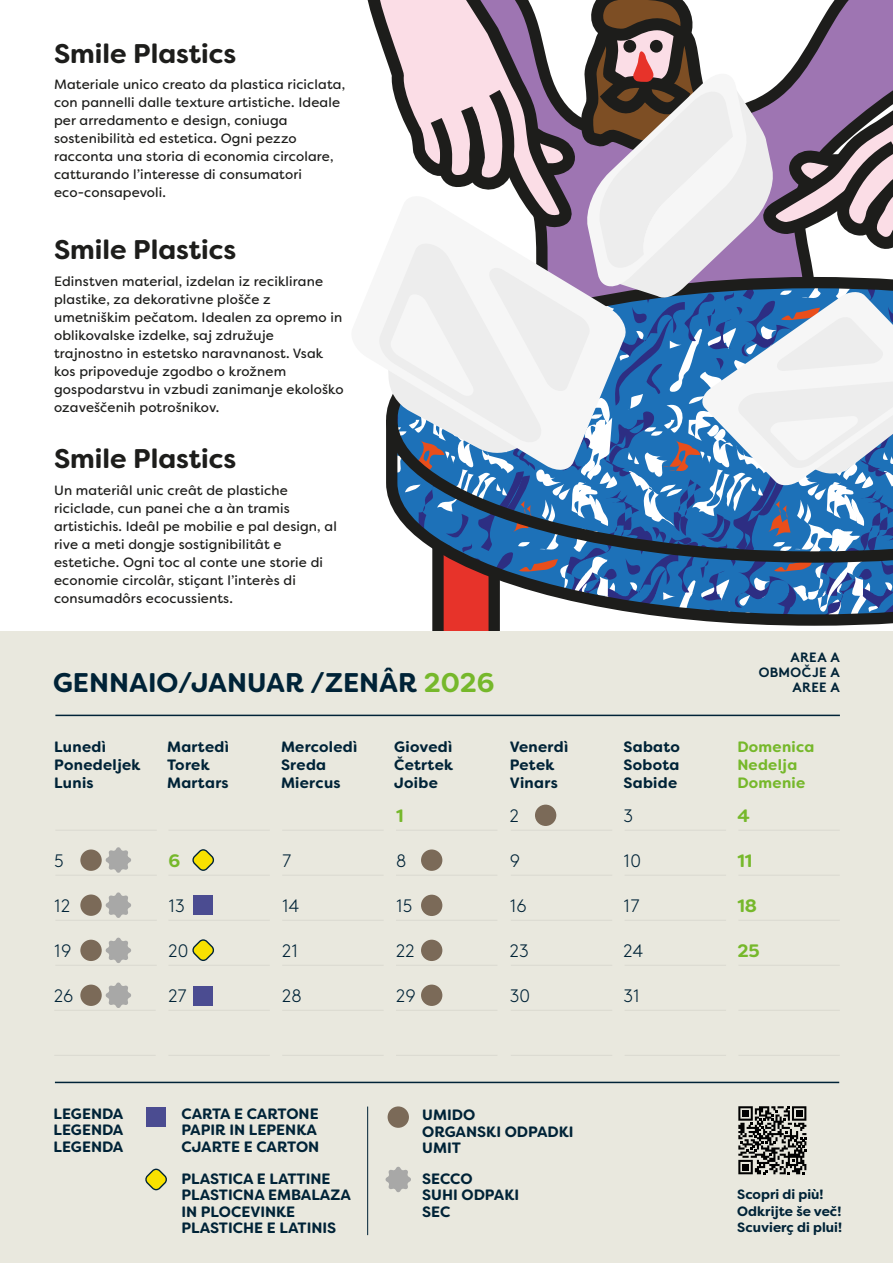
<style>
.page{position:relative;width:893px;height:1263px;background:#fff}
.page>*{position:absolute;margin:0;border:0;box-sizing:border-box;transform-origin:0 0}
.t1{font:700 27px "Filson Soft";color:#1d1d1b}
.t2{font:700 27px "Filson Soft";color:#002337}
.t3{font:300 18px "Brown";color:#002337}
.t4{font:700 18px "Filson Soft";color:#76b82b}
.t5{font:700 15px/16.5px "Filson Soft";color:#002337}
.t6{font:700 15px/18px "Filson Soft";letter-spacing:.02em;color:#002337}
.t7{font:700 15px/18px "Filson Soft";letter-spacing:.02em;color:#76b82b}
.t8{font:13.5px/18px "Filson Soft";letter-spacing:.01em;color:#1d1d1b}
.t9{font:700 13.5px/16.5px "Filson Soft";color:#002337}
.t10{font:700 13.5px/15px "Brown";letter-spacing:.02em;color:#002337;text-align:right}
.s1{color:#76b82b}
</style>
<div class="page">
<svg style="left:432px;top:563px;width:461px;height:68px"></svg>
<svg style="left:386px;top:487px;width:507px;height:76px;background:#4370a0"></svg>
<svg style="left:377px;top:0;width:516px;height:487px"></svg>
<div style="left:0;top:631px;width:893px;height:632px;background:#e9e8de"></div>
<hr style="left:55px;top:715px;width:785px;height:1px;background:#002337">
<hr style="left:55px;top:830px;width:102px;height:1px;background:#dad9d0">
<hr style="left:55px;top:875px;width:102px;height:1px;background:#dad9d0">
<hr style="left:55px;top:920px;width:102px;height:1px;background:#dad9d0">
<hr style="left:55px;top:965px;width:102px;height:1px;background:#dad9d0">
<hr style="left:54px;top:1010px;width:102px;height:1px;background:#dad9d0">
<hr style="left:54px;top:1055px;width:102px;height:1px;background:#dad9d0">
<hr style="left:168px;top:830px;width:102px;height:1px;background:#dad9d0">
<hr style="left:168px;top:875px;width:102px;height:1px;background:#dad9d0">
<hr style="left:168px;top:920px;width:102px;height:1px;background:#dad9d0">
<hr style="left:168px;top:965px;width:102px;height:1px;background:#dad9d0">
<hr style="left:168px;top:1010px;width:102px;height:1px;background:#dad9d0">
<hr style="left:168px;top:1055px;width:102px;height:1px;background:#dad9d0">
<hr style="left:282px;top:830px;width:102px;height:1px;background:#dad9d0">
<hr style="left:282px;top:875px;width:102px;height:1px;background:#dad9d0">
<hr style="left:282px;top:920px;width:102px;height:1px;background:#dad9d0">
<hr style="left:282px;top:965px;width:102px;height:1px;background:#dad9d0">
<hr style="left:282px;top:1010px;width:102px;height:1px;background:#dad9d0">
<hr style="left:282px;top:1055px;width:102px;height:1px;background:#dad9d0">
<hr style="left:396px;top:830px;width:101px;height:1px;background:#dad9d0">
<hr style="left:396px;top:875px;width:101px;height:1px;background:#dad9d0">
<hr style="left:396px;top:920px;width:101px;height:1px;background:#dad9d0">
<hr style="left:396px;top:965px;width:101px;height:1px;background:#dad9d0">
<hr style="left:396px;top:1010px;width:101px;height:1px;background:#dad9d0">
<hr style="left:396px;top:1055px;width:101px;height:1px;background:#dad9d0">
<hr style="left:511px;top:830px;width:101px;height:1px;background:#dad9d0">
<hr style="left:511px;top:875px;width:101px;height:1px;background:#dad9d0">
<hr style="left:511px;top:920px;width:101px;height:1px;background:#dad9d0">
<hr style="left:511px;top:965px;width:101px;height:1px;background:#dad9d0">
<hr style="left:511px;top:1010px;width:101px;height:1px;background:#dad9d0">
<hr style="left:511px;top:1055px;width:101px;height:1px;background:#dad9d0">
<hr style="left:625px;top:830px;width:101px;height:1px;background:#dad9d0">
<hr style="left:625px;top:875px;width:101px;height:1px;background:#dad9d0">
<hr style="left:625px;top:920px;width:101px;height:1px;background:#dad9d0">
<hr style="left:625px;top:965px;width:101px;height:1px;background:#dad9d0">
<hr style="left:625px;top:1010px;width:101px;height:1px;background:#dad9d0">
<hr style="left:625px;top:1055px;width:101px;height:1px;background:#dad9d0">
<hr style="left:738px;top:830px;width:102px;height:1px;background:#dad9d0">
<hr style="left:738px;top:875px;width:102px;height:1px;background:#dad9d0">
<hr style="left:738px;top:920px;width:102px;height:1px;background:#dad9d0">
<hr style="left:738px;top:965px;width:102px;height:1px;background:#dad9d0">
<hr style="left:738px;top:1010px;width:102px;height:1px;background:#dad9d0">
<hr style="left:738px;top:1055px;width:102px;height:1px;background:#dad9d0">
<svg style="left:738px;top:1106px;width:68px;height:68px"></svg>
<div style="left:742px;top:1164px;width:7px;height:6px;background:#010101"></div>
<hr style="left:367px;top:1106px;width:1px;height:129px;background:#002337">
<svg style="left:145px;top:1168px;width:22px;height:22px"></svg>
<div style="left:146px;top:1107px;width:20px;height:20px;background:#4b4c91"></div>
<div style="left:388px;top:1106px;width:21px;height:22px;background:#7b6a58;border-radius:50%"></div>
<hr style="left:55px;top:1082px;width:784px;height:1px;background:#002337">
<svg style="left:385px;top:1166px;width:26px;height:26px"></svg>
<div style="left:535px;top:805px;width:21px;height:21px;background:#7b6a58;border-radius:50%"></div>
<div style="left:80px;top:849px;width:22px;height:22px;background:#7b6a58;border-radius:50%"></div>
<div style="left:421px;top:849px;width:21px;height:22px;background:#7b6a58;border-radius:50%"></div>
<div style="left:80px;top:894px;width:22px;height:22px;background:#7b6a58;border-radius:50%"></div>
<div style="left:421px;top:895px;width:21px;height:21px;background:#7b6a58;border-radius:50%"></div>
<div style="left:80px;top:940px;width:22px;height:21px;background:#7b6a58;border-radius:50%"></div>
<div style="left:80px;top:984px;width:22px;height:22px;background:#7b6a58;border-radius:50%"></div>
<div style="left:421px;top:940px;width:21px;height:21px;background:#7b6a58;border-radius:50%"></div>
<div style="left:421px;top:984px;width:21px;height:22px;background:#7b6a58;border-radius:50%"></div>
<svg style="left:192px;top:849px;width:22px;height:22px"></svg>
<svg style="left:192px;top:939px;width:22px;height:22px"></svg>
<div style="left:193px;top:895px;width:20px;height:20px;background:#4b4c91"></div>
<div style="left:193px;top:986px;width:20px;height:20px;background:#4b4c91"></div>
<svg style="left:105px;top:847px;width:26px;height:26px"></svg>
<svg style="left:105px;top:892px;width:26px;height:26px"></svg>
<svg style="left:105px;top:937px;width:26px;height:26px"></svg>
<svg style="left:105px;top:982px;width:26px;height:26px"></svg>
<h1 class="t1" style="left:54px;top:36px;width:184px">Smile Plastics</h1>
<p class="t8" style="left:54px;top:76px;width:293px">Materiale unico creato da plastica riciclata, con pannelli dalle texture artistiche. Ideale per arredamento e design, coniuga sostenibilità ed estetica. Ogni pezzo racconta una storia di economia circolare, catturando l’interesse di consumatori eco-consapevoli.</p>
<h1 class="t1" style="left:54px;top:232px;width:184px">Smile Plastics</h1>
<p class="t8" style="left:54px;top:272px;width:291px">Edinstven material, izdelan iz reciklirane plastike, za dekorativne plošče z umetniškim pečatom. Idealen za opremo in oblikovalske izdelke, saj združuje trajnostno in estetsko naravnanost. Vsak kos pripoveduje zgodbo o krožnem gospodarstvu in vzbudi zanimanje ekološko ozaveščenih potrošnikov.</p>
<h1 class="t1" style="left:54px;top:441px;width:184px">Smile Plastics</h1>
<p class="t8" style="left:54px;top:481px;width:284px">Un materiâl unic creât de plastiche riciclade, cun panei che a àn tramis artistichis. Ideâl pe mobilie e pal design, al rive a meti dongje sostignibilitât e estetiche. Ogni toc al conte une storie di economie circolâr, stiçant l’interès di consumadôrs ecocussients.</p>
<h1 class="t2" style="left:53px;top:665px;width:443px">GENNAIO/JANUAR /ZENÂR <span class="s1">2026</span></h1>
<p class="t10" style="left:759px;top:648px;width:82px">AREA A<br>OBMOČJE A<br>AREE A</p>
<p class="t6" style="left:54px;top:738px;width:88px">Lunedì<br>Ponedeljek<br>Lunis</p>
<p class="t6" style="left:167px;top:738px;width:63px">Martedì<br>Torek<br>Martars</p>
<p class="t6" style="left:281px;top:738px;width:78px">Mercoledì<br>Sreda<br>Miercus</p>
<p class="t5" style="left:394px;top:738px;width:60px;line-height:18px;text-align:justify">Giovedì Četrtek Joibe</p>
<p class="t6" style="left:510px;top:738px;width:60px">Venerdì<br>Petek<br>Vinars</p>
<p class="t5" style="left:623px;top:738px;width:58px;line-height:18px;text-align:justify">Sabato Sobota Sabide</p>
<p class="t7" style="left:737px;top:738px;width:79px">Domenica<br>Nedelja<br>Domenie</p>
<h2 class="t3" style="left:54px;top:847px;width:11px">5</h2>
<h2 class="t3" style="left:54px;top:892px;width:18px">12</h2>
<h2 class="t3" style="left:54px;top:937px;width:19px">19</h2>
<h2 class="t3" style="left:54px;top:982px;width:21px">26</h2>
<p class="t5" style="left:54px;top:1105px;width:71px;text-align:justify">LEGENDA LEGENDA LEGENDA</p>
<h2 class="t4" style="left:168px;top:849px;width:13px">6</h2>
<h2 class="t3" style="left:168px;top:892px;width:18px">13</h2>
<h2 class="t3" style="left:168px;top:937px;width:21px">20</h2>
<h2 class="t3" style="left:168px;top:982px;width:20px">27</h2>
<h2 class="t3" style="left:282px;top:847px;width:11px">7</h2>
<h2 class="t3" style="left:282px;top:892px;width:19px">14</h2>
<h2 class="t3" style="left:282px;top:937px;width:18px">21</h2>
<h2 class="t3" style="left:282px;top:982px;width:21px">28</h2>
<p class="t5" style="left:181px;top:1105px;width:139px">CARTA E CARTONE<br>PAPIR IN LEPENKA<br>CJARTE E CARTON</p>
<p class="t5" style="left:181px;top:1170px;width:171px">PLASTICA E LATTINE<br>PLASTICNA EMBALAZA<br>IN PLOCEVINKE<br>PLASTICHE E LATINIS</p>
<h2 class="t4" style="left:396px;top:804px;width:9px">1</h2>
<h2 class="t3" style="left:396px;top:847px;width:12px">8</h2>
<h2 class="t3" style="left:396px;top:892px;width:18px">15</h2>
<h2 class="t3" style="left:396px;top:937px;width:20px">22</h2>
<h2 class="t3" style="left:396px;top:982px;width:21px">29</h2>
<h2 class="t3" style="left:510px;top:802px;width:11px">2</h2>
<h2 class="t3" style="left:510px;top:847px;width:12px">9</h2>
<h2 class="t3" style="left:510px;top:892px;width:19px">16</h2>
<h2 class="t3" style="left:510px;top:937px;width:21px">23</h2>
<h2 class="t3" style="left:510px;top:982px;width:22px">30</h2>
<p class="t5" style="left:422px;top:1106px;width:153px">UMIDO<br>ORGANSKI ODPADKI<br>UMIT</p>
<p class="t5" style="left:422px;top:1170px;width:98px">SECCO<br>SUHI ODPAKI<br>SEC</p>
<h2 class="t3" style="left:624px;top:802px;width:11px">3</h2>
<h2 class="t3" style="left:624px;top:847px;width:19px">10</h2>
<h2 class="t3" style="left:624px;top:892px;width:18px">17</h2>
<h2 class="t3" style="left:624px;top:937px;width:21px">24</h2>
<h2 class="t3" style="left:624px;top:982px;width:18px">31</h2>
<h2 class="t4" style="left:737px;top:804px;width:14px">4</h2>
<h2 class="t4" style="left:737px;top:849px;width:16px">11</h2>
<h2 class="t4" style="left:737px;top:894px;width:21px">18</h2>
<h2 class="t4" style="left:737px;top:939px;width:24px">25</h2>
<p class="t9" style="left:737px;top:1186px;width:106px">Scopri di più!<br>Odkrijte še več!<br>Scuvierç di plui!</p>
</div>
